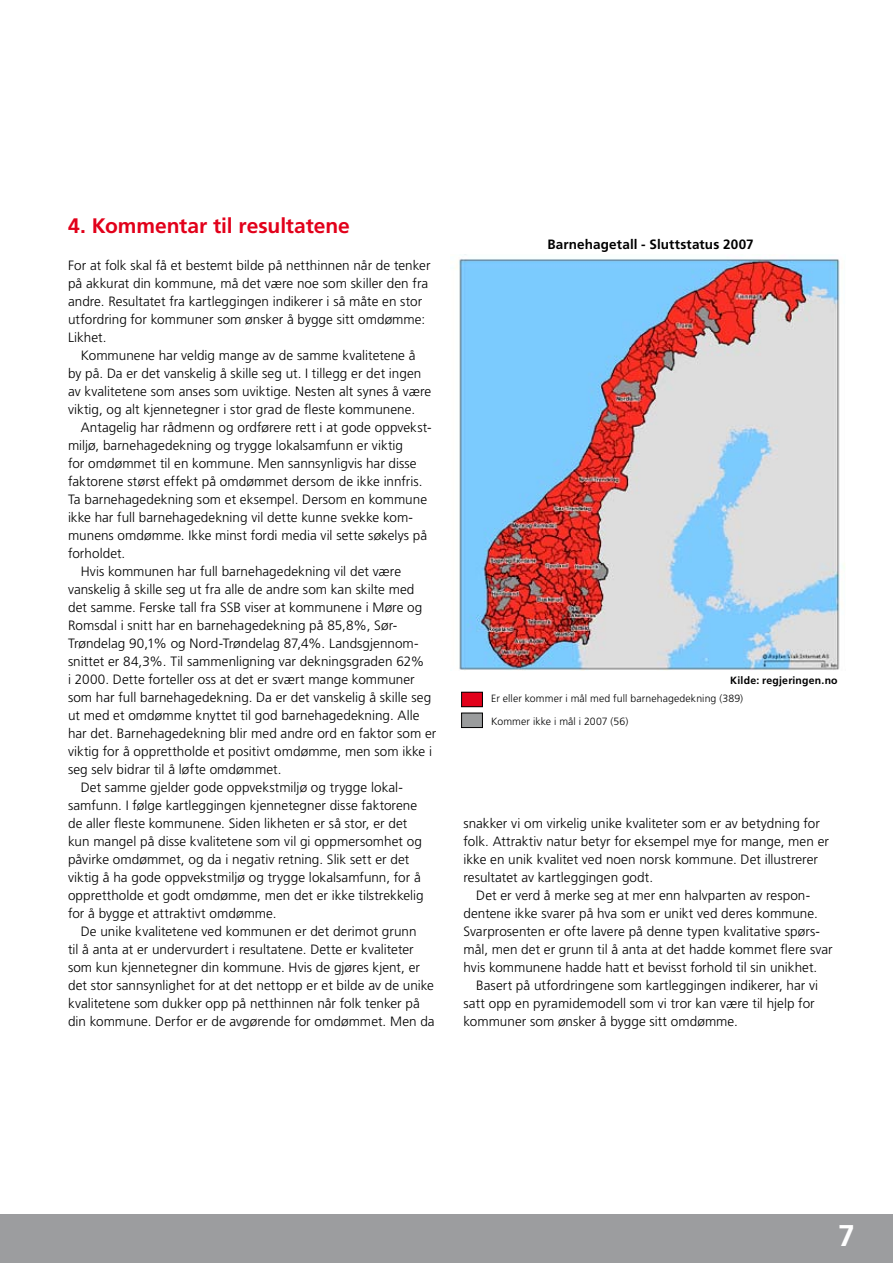
<style>
.page{position:relative;width:893px;height:1263px;background:#fff}
.page>*{position:absolute;margin:0;border:0;box-sizing:border-box;transform-origin:0 0}
.t1{font:700 30px "Frutiger";color:#fff}
.t2{font:700 21px "Frutiger";letter-spacing:-.005em;color:#e2001a}
.t3{font:300 13.5px/18px "Frutiger";letter-spacing:.005em;color:#000}
.t4{font:700 13.5px "Frutiger";letter-spacing:.01em;color:#000}
.t5{font:300 10.5px/22.5px "Frutiger";letter-spacing:.01em;color:#000}
.t6{font:700 10.5px "Frutiger";letter-spacing:.02em;color:#000}
</style>
<div class="page">
<div style="left:0;top:1214px;width:893px;height:49px;background:#9c9d9f"></div>
<img style="left:456px;top:254px;width:389px;height:416px">
<div style="left:462px;top:692px;width:20px;height:15px;background:#e2001a"></div>
<div style="left:461px;top:692px;width:22px;height:15px;border:1px solid #000"></div>
<div style="left:462px;top:713px;width:20px;height:14px;background:#9a9c9d"></div>
<div style="left:461px;top:713px;width:22px;height:15px;border:1px solid #000"></div>
<h2 class="t2" style="left:68px;top:213px;width:283px">4. Kommentar til resultatene</h2>
<p class="t3" style="left:68px;top:256px;width:364px">For at folk skal få et bestemt bilde på netthinnen når de tenker på akkurat din kommune, må det være noe som skiller den fra andre. Resultatet fra kartleggingen indikerer i så måte en stor utfordring for kommuner som ønsker å bygge sitt omdømme:<br>Likhet.</p>
<p class="t3" style="left:68px;top:346px;width:365px;text-indent:13px">Kommunene har veldig mange av de samme kvalitetene å by på. Da er det vanskelig å skille seg ut. I tillegg er det ingen av kvalitetene som anses som uviktige. Nesten alt synes å være viktig, og alt kjennetegner i stor grad de fleste kommunene.</p>
<p class="t3" style="left:81px;top:418px;width:352px">Antagelig har rådmenn og ordførere rett i at gode oppvekst-</p>
<p class="t3" style="left:68px;top:436px;width:337px">miljø, barnehagedekning og trygge lokalsamfunn er viktig</p>
<p class="t3" style="left:68px;top:454px;width:350px">for omdømmet til en kommune. Men sannsynligvis har disse</p>
<p class="t3" style="left:68px;top:472px;width:356px">faktorene størst effekt på omdømmet dersom de ikke innfris.</p>
<p class="t3" style="left:68px;top:490px;width:361px">Ta barnehagedekning som et eksempel. Dersom en kommune</p>
<p class="t3" style="left:68px;top:508px;width:346px">ikke har full barnehagedekning vil dette kunne svekke kom-</p>
<p class="t3" style="left:68px;top:526px;width:361px">munens omdømme. Ikke minst fordi media vil sette søkelys på</p>
<p class="t3" style="left:68px;top:544px;width:59px">forholdet.</p>
<p class="t3" style="left:81px;top:562px;width:322px">Hvis kommunen har full barnehagedekning vil det være</p>
<p class="t3" style="left:68px;top:580px;width:348px">vanskelig å skille seg ut fra alle de andre som kan skilte med</p>
<p class="t3" style="left:68px;top:598px;width:356px">det samme. Ferske tall fra SSB viser at kommunene i Møre og</p>
<p class="t3" style="left:68px;top:616px;width:331px">Romsdal i snitt har en barnehagedekning på 85,8%, Sør-</p>
<p class="t3" style="left:68px;top:634px;width:352px">Trøndelag 90,1% og Nord-Trøndelag 87,4%. Landsgjennom-</p>
<p class="t3" style="left:68px;top:652px;width:358px">snittet er 84,3%. Til sammenligning var dekningsgraden 62%</p>
<p class="t3" style="left:68px;top:670px;width:348px">i 2000. Dette forteller oss at det er svært mange kommuner</p>
<p class="t3" style="left:68px;top:688px;width:365px">som har full barnehagedekning. Da er det vanskelig å skille seg</p>
<p class="t3" style="left:68px;top:706px;width:353px">ut med et omdømme knyttet til god barnehagedekning. Alle</p>
<p class="t3" style="left:68px;top:724px;width:370px">har det. Barnehagedekning blir med andre ord en faktor som er</p>
<p class="t3" style="left:68px;top:742px;width:366px">viktig for å opprettholde et positivt omdømme, men som ikke i</p>
<p class="t3" style="left:68px;top:760px;width:215px">seg selv bidrar til å løfte omdømmet.</p>
<p class="t3" style="left:81px;top:778px;width:324px">Det samme gjelder gode oppvekstmiljø og trygge lokal-</p>
<p class="t3" style="left:68px;top:796px;width:351px">samfunn. I følge kartleggingen kjennetegner disse faktorene</p>
<p class="t3" style="left:68px;top:814px;width:341px">de aller fleste kommunene. Siden likheten er så stor, er det</p>
<p class="t3" style="left:68px;top:832px;width:355px">kun mangel på disse kvalitetene som vil gi oppmersomhet og</p>
<p class="t3" style="left:68px;top:850px;width:343px">påvirke omdømmet, og da i negativ retning. Slik sett er det</p>
<p class="t3" style="left:68px;top:868px;width:354px">viktig å ha gode oppvekstmiljø og trygge lokalsamfunn, for å</p>
<p class="t3" style="left:68px;top:886px;width:357px">opprettholde et godt omdømme, men det er ikke tilstrekkelig</p>
<p class="t3" style="left:68px;top:904px;width:210px">for å bygge et attraktivt omdømme.</p>
<p class="t3" style="left:81px;top:922px;width:337px">De unike kvalitetene ved kommunen er det derimot grunn</p>
<p class="t3" style="left:68px;top:940px;width:347px">til å anta at er undervurdert i resultatene. Dette er kvaliteter</p>
<p class="t3" style="left:68px;top:958px;width:353px">som kun kjennetegner din kommune. Hvis de gjøres kjent, er</p>
<p class="t3" style="left:68px;top:976px;width:367px">det stor sannsynlighet for at det nettopp er et bilde av de unike</p>
<p class="t3" style="left:68px;top:994px;width:353px">kvalitetene som dukker opp på netthinnen når folk tenker på</p>
<p class="t3" style="left:68px;top:1012px;width:368px">din kommune. Derfor er de avgørende for omdømmet. Men da</p>
<p class="t4" style="left:547px;top:236px;width:208px">Barnehagetall - Sluttstatus 2007</p>
<p class="t6" style="left:730px;top:674px;width:109px">Kilde: regjeringen.no</p>
<p class="t5" style="left:491px;top:687px;width:253px">Er eller kommer i mål med full barnehagedekning (389)<br>Kommer ikke i mål i 2007 (56)</p>
<p class="t3" style="left:463px;top:814px;width:367px">snakker vi om virkelig unike kvaliteter som er av betydning for folk. Attraktiv natur betyr for eksempel mye for mange, men er ikke en unik kvalitet ved noen norsk kommune. Det illustrerer resultatet av kartleggingen godt.</p>
<p class="t3" style="left:463px;top:886px;width:371px;text-indent:13px">Det er verd å merke seg at mer enn halvparten av respon&shy;dentene ikke svarer på hva som er unikt ved deres kommune.<br>Svarprosenten er ofte lavere på denne typen kvalitative spørs&shy;mål, men det er grunn til å anta at det hadde kommet flere svar hvis kommunene hadde hatt et bevisst forhold til sin unikhet.</p>
<p class="t3" style="left:463px;top:976px;width:356px;text-indent:13px">Basert på utfordringene som kartleggingen indikerer, har vi satt opp en pyramidemodell som vi tror kan være til hjelp for kommuner som ønsker å bygge sitt omdømme.</p>
<h1 class="t1" style="left:838px;top:1218px;width:18px">7</h1>
</div>
